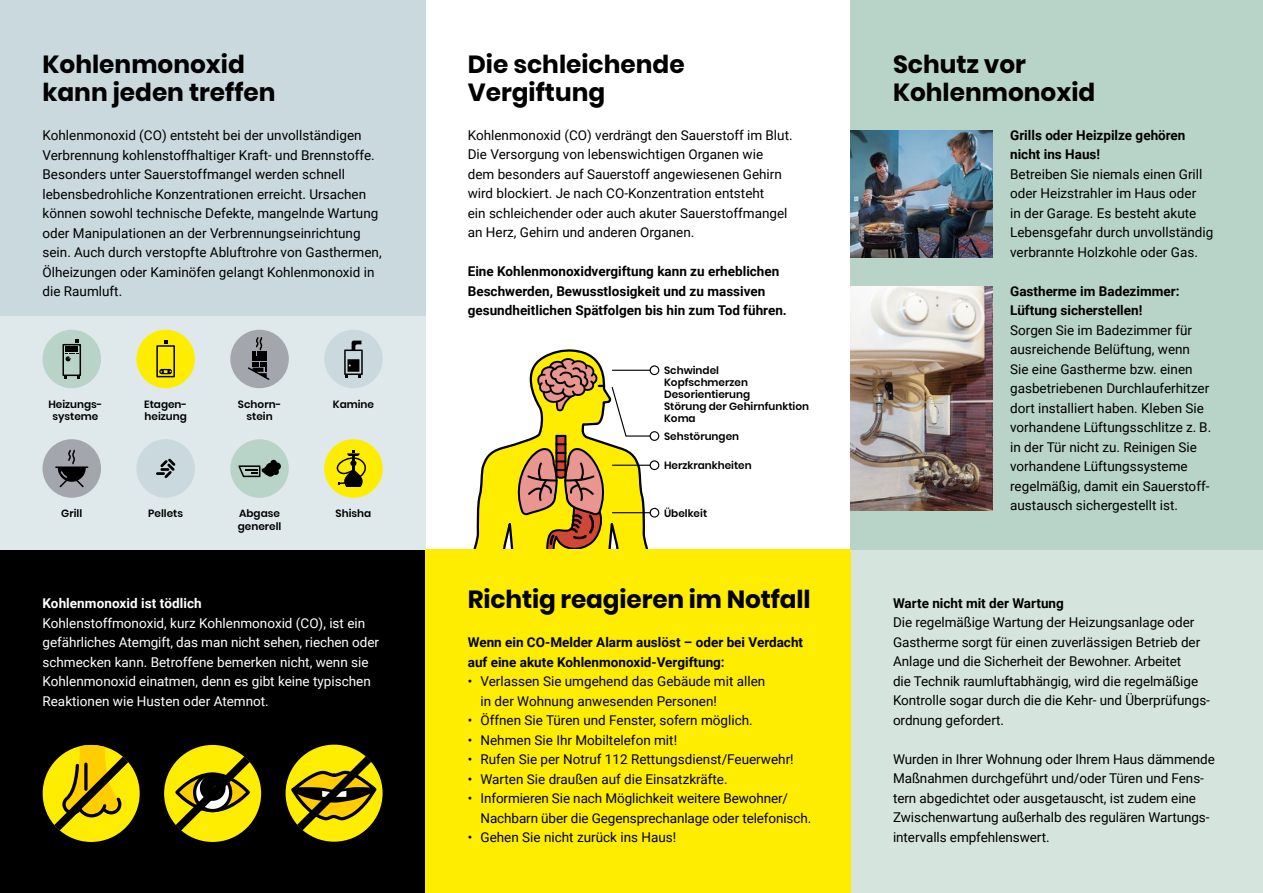
<style>
.page{position:relative;width:1263px;height:893px;background:#fff}
.page>*{position:absolute;margin:0;border:0;box-sizing:border-box;transform-origin:0 0}
.t1{font:700 24.75px/28.5px "Poppins";color:#000}
.t2{font:13.5px/19.5px "Roboto";color:#000}
.t3{font:700 13.5px/19.5px "Roboto";color:#000}
.t4{font:13.5px/19.5px "Roboto";color:#fff}
.t5{font:700 13.5px "Roboto";letter-spacing:.005em;color:#fff}
.t6{font:600 10.5px/12px "Poppins";color:#000}
.t7{font:700 9.75px/11.7px "Poppins";color:#000}
</style>
<div class="page">
<svg style="left:471px;top:349px;width:188px;height:201px"></svg>
<div style="left:0;top:550px;width:425px;height:343px;background:#000"></div>
<div style="left:850px;top:550px;width:413px;height:343px;background:#d6e4de"></div>
<div style="left:0;top:0;width:425px;height:550px;background:#dfe8eb"></div>
<div style="left:850px;top:0;width:413px;height:550px;background:#b8d3c7"></div>
<div style="left:0;top:0;width:425px;height:316px;background:#c9d9de"></div>
<img style="left:850px;top:130px;width:142px;height:127px">
<img style="left:850px;top:286px;width:142px;height:225px">
<div style="left:425px;top:550px;width:425px;height:343px;background:#ffed00"></div>
<div style="left:230px;top:439px;width:59px;height:59px;background:#b8d3c7;border-radius:50%"></div>
<svg style="left:238px;top:460px;width:43px;height:18px"></svg>
<div style="left:136px;top:330px;width:59px;height:58px;background:#ffed00;border-radius:50%"></div>
<div style="left:156px;top:345px;width:19px;height:32px;border:2px solid #000"></div>
<svg style="left:164px;top:340px;width:3px;height:4px"></svg>
<svg style="left:159px;top:369px;width:13px;height:5px"></svg>
<div style="left:43px;top:439px;width:58px;height:59px;background:#a4a6ae;border-radius:50%"></div>
<svg style="left:55px;top:449px;width:34px;height:39px"></svg>
<div style="left:324px;top:330px;width:59px;height:58px;background:#c9d9de;border-radius:29px"></div>
<svg style="left:344px;top:341px;width:19px;height:37px"></svg>
<div style="left:136px;top:439px;width:59px;height:59px;background:#c9d9de;border-radius:29px"></div>
<svg style="left:156px;top:459px;width:19px;height:19px"></svg>
<div style="left:230px;top:330px;width:59px;height:58px;background:#a4a6ae;border-radius:50%"></div>
<svg style="left:247px;top:337px;width:23px;height:43px"></svg>
<div style="left:324px;top:439px;width:59px;height:59px;background:#ffed00;border-radius:50%"></div>
<svg style="left:336px;top:450px;width:30px;height:37px"></svg>
<div style="left:43px;top:330px;width:58px;height:58px;background:#b8d3c7;border-radius:50%"></div>
<div style="left:62px;top:344px;width:19px;height:32px;border:2px solid #000"></div>
<svg style="left:75px;top:339px;width:4px;height:4px"></svg>
<svg style="left:65px;top:353px;width:13px;height:9px"></svg>
<div style="left:65px;top:347px;width:13px;height:5px;background:#000"></div>
<svg style="left:164px;top:745px;width:95px;height:97px"></svg>
<svg style="left:285px;top:747px;width:96px;height:95px"></svg>
<svg style="left:43px;top:745px;width:95px;height:97px"></svg>
<h1 class="t1" style="left:43px;top:50px;width:235px">Kohlenmonoxid kann jeden treffen</h1>
<h1 class="t1" style="left:468px;top:50px;width:218px">Die schleichende<br>Vergiftung</h1>
<p class="t2" style="left:43px;top:125px;width:341px">Kohlenmonoxid (CO) entsteht bei der unvollständigen Verbrennung kohlenstoffhaltiger Kraft- und Brennstoffe.<br>Besonders unter Sauerstoffmangel werden schnell lebensbedrohliche Konzentrationen erreicht. Ursachen können sowohl technische Defekte, mangelnde Wartung oder Manipulationen an der Verbrennungseinrichtung sein. Auch durch verstopfte Abluftrohre von Gasthermen, Ölheizungen oder Kaminöfen gelangt Kohlenmonoxid in die Raumluft.</p>
<p class="t2" style="left:468px;top:125px;width:326px">Kohlenmonoxid (CO) verdrängt den Sauerstoff im Blut.<br>Die Versorgung von lebenswichtigen Organen wie dem besonders auf Sauerstoff angewiesenen Gehirn wird blockiert. Je nach CO-Konzentration entsteht<br>ein schleichender oder auch akuter Sauerstoffmangel an Herz, Gehirn und anderen Organen.</p>
<p class="t3" style="left:468px;top:261px;width:321px">Eine Kohlenmonoxidvergiftung kann zu erheblichen<br>Beschwerden, Bewusstlosigkeit und zu massiven gesundheitlichen Spätfolgen bis hin zum Tod führen.</p>
<p class="t6" style="left:48px;top:398px;width:55px;line-height:12.6px;text-align:center">Heizungs&shy;systeme</p>
<p class="t6" style="left:61px;top:508px;width:22px">Grill</p>
<p class="t6" style="left:144px;top:398px;width:44px;line-height:12.6px">Etagen&shy;heizung</p>
<p class="t6" style="left:148px;top:508px;width:36px">Pellets</p>
<p class="t6" style="left:238px;top:398px;width:45px;line-height:12.6px;text-align:center">Schorn&shy;stein</p>
<p class="t6" style="left:238px;top:507px;width:45px;line-height:12.6px">Abgase generell</p>
<p class="t6" style="left:333px;top:398px;width:43px">Kamine</p>
<p class="t6" style="left:336px;top:508px;width:37px">Shisha</p>
<p class="t5" style="left:43px;top:594px;width:161px">Kohlenmonoxid ist tödlich</p>
<p class="t4" style="left:43px;top:612px;width:338px">Kohlenstoffmonoxid, kurz Kohlenmonoxid (CO), ist ein gefährliches Atemgift, das man nicht sehen, riechen oder schmecken kann. Betroffene bemerken nicht, wenn sie Kohlenmonoxid einatmen, denn es gibt keine typischen Reaktionen wie Husten oder Atemnot.</p>
<p class="t6" style="left:664px;top:364px;width:146px">Schwindel<br>Kopfschmerzen<br>Desorientierung<br>Störung der Gehirnfunktion<br>Koma</p>
<p class="t6" style="left:664px;top:430px;width:77px">Sehstörungen</p>
<p class="t6" style="left:664px;top:459px;width:89px">Herzkrankheiten</p>
<p class="t6" style="left:664px;top:507px;width:45px">Übelkeit</p>
<p class="t7" style="left:667px;top:365px;width:138px">Schwindel<br>Kopfschmerzen<br>Desorientierung<br>Störung der Gehirnfunktion<br>Koma</p>
<p class="t7" style="left:667px;top:431px;width:72px">Sehstörungen</p>
<p class="t7" style="left:667px;top:459px;width:85px">Herzkrankheiten</p>
<p class="t7" style="left:667px;top:508px;width:42px">Übelkeit</p>
<h1 class="t1" style="left:468px;top:585px;width:344px">Richtig reagieren im Notfall</h1>
<p class="t3" style="left:468px;top:632px;width:337px">Wenn ein CO-Melder Alarm auslöst – oder bei Verdacht auf eine akute Kohlenmonoxid-Vergiftung:</p>
<p class="t2" style="left:480px;top:671px;width:286px;text-indent:-13px">• Verlassen Sie umgehend das Gebäude mit allen in der Wohnung anwesenden Personen!</p>
<p class="t2" style="left:468px;top:710px;width:287px">• Öffnen Sie Türen und Fenster, sofern möglich.</p>
<p class="t2" style="left:468px;top:729px;width:211px">• Nehmen Sie Ihr Mobiltelefon mit!</p>
<p class="t2" style="left:468px;top:749px;width:327px">• Rufen Sie per Notruf 112 Rettungsdienst/Feuerwehr!</p>
<p class="t2" style="left:468px;top:768px;width:261px">• Warten Sie draußen auf die Einsatzkräfte.</p>
<p class="t2" style="left:480px;top:788px;width:332px;text-indent:-13px">• Informieren Sie nach Möglichkeit weitere Bewohner/<br>Nachbarn über die Gegensprechanlage oder telefonisch.</p>
<p class="t2" style="left:468px;top:827px;width:210px">• Gehen Sie nicht zurück ins Haus!</p>
<h1 class="t1" style="left:893px;top:50px;width:204px">Schutz vor<br>Kohlenmonoxid</h1>
<p class="t3" style="left:1010px;top:125px;width:177px">Grills oder Heizpilze gehören nicht ins Haus!</p>
<p class="t2" style="left:1010px;top:164px;width:205px">Betreiben Sie niemals einen Grill oder Heizstrahler im Haus oder<br>in der Garage. Es besteht akute<br>Lebensgefahr durch unvollständig verbrannte Holzkohle oder Gas.</p>
<p class="t3" style="left:1010px;top:281px;width:171px">Gastherme im Badezimmer:<br>Lüftung sicherstellen!</p>
<p class="t2" style="left:1010px;top:320px;width:203px">Sorgen Sie im Badezimmer für ausreichende Belüftung, wenn<br>Sie eine Gastherme bzw. einen gasbetriebenen Durchlauferhitzer dort installiert haben. Kleben Sie vorhandene Lüftungsschlitze z. B. in der Tür nicht zu. Reinigen Sie vorhandene Lüftungssysteme regelmäßig, damit ein Sauerstoff&shy;austausch sichergestellt ist.</p>
<p class="t3" style="left:893px;top:593px;width:172px">Warte nicht mit der Wartung</p>
<p class="t2" style="left:893px;top:612px;width:318px">Die regelmäßige Wartung der Heizungsanlage oder Gastherme sorgt für einen zuverlässigen Betrieb der Anlage und die Sicherheit der Bewohner. Arbeitet<br>die Technik raumluftabhängig, wird die regelmäßige Kontrolle sogar durch die die Kehr- und Überprüfungs&shy;ordnung gefordert.</p>
<p class="t2" style="left:893px;top:749px;width:323px">Wurden in Ihrer Wohnung oder Ihrem Haus dämmende Maßnahmen durchgeführt und/oder Türen und Fens&shy;tern abgedichtet oder ausgetauscht, ist zudem eine Zwischenwartung außerhalb des regulären Wartungs&shy;intervalls empfehlenswert.</p>
</div>
